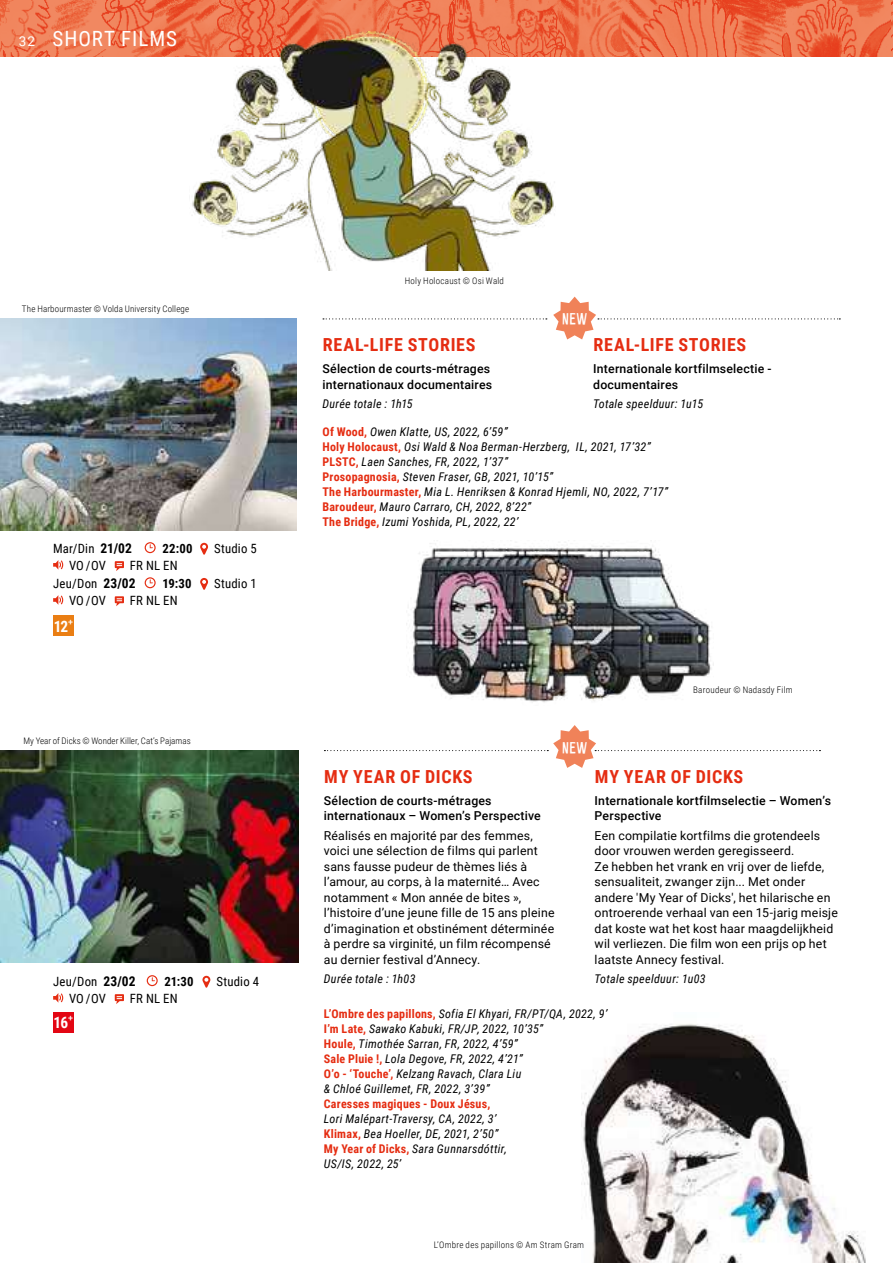
<style>
.page{position:relative;width:893px;height:1263px;background:#fff}
.page>*{position:absolute;margin:0;border:0;box-sizing:border-box;transform-origin:0 0}
.t1{font:21px "Roboto Condensed";letter-spacing:.05em;color:#fff}
.t2{font:700 18px "Roboto Condensed";letter-spacing:.04em;color:#e52d12}
.t3{font:700 15.75px "Roboto Condensed";color:#fff}
.t4{font:15px "Alsina Ultrajada";letter-spacing:.01em;color:#fff}
.t5{font:13.5px "Roboto";color:#fff}
.t6{font:12.75px/18.6px "Roboto Condensed";letter-spacing:.015em;color:#000}
.t7{font:700 12.75px "Roboto Condensed";letter-spacing:.01em;color:#000}
.t8{font:12.3px/15.5px "Roboto";letter-spacing:.015em;color:#000}
.t9{font:500 12.3px/15.5px "Roboto";letter-spacing:.015em;color:#000}
.t10{font:italic 12px/15px "Roboto Condensed";letter-spacing:.025em;color:#000}
.t11{font:700 12px "Roboto Condensed";letter-spacing:.015em;color:#e52d12}
.t12{font:300 9px "Roboto Condensed";letter-spacing:.02em;color:#000}
.t13{font:500 8.7px "Roboto";color:#fff}
.s1{font-weight:700;font-size:13.5px}
.s2{font-weight:700;font-style:normal;color:#e52d12}
</style>
<div class="page">
<img style="left:0;top:0;width:892px;height:56px">
<svg style="left:145px;top:543px;width:10px;height:9px"></svg>
<div style="left:145px;top:542px;width:11px;height:11px;border:1px solid #e52d12;border-radius:50%"></div>
<svg style="left:150px;top:544px;width:3px;height:4px"></svg>
<svg style="left:200px;top:543px;width:8px;height:12px"></svg>
<svg style="left:53px;top:560px;width:10px;height:10px"></svg>
<svg style="left:115px;top:561px;width:9px;height:10px"></svg>
<svg style="left:145px;top:578px;width:10px;height:10px"></svg>
<div style="left:145px;top:577px;width:11px;height:11px;border:1px solid #e52d12;border-radius:50%"></div>
<svg style="left:150px;top:579px;width:3px;height:4px"></svg>
<svg style="left:200px;top:578px;width:8px;height:12px"></svg>
<svg style="left:53px;top:595px;width:10px;height:10px"></svg>
<svg style="left:115px;top:596px;width:9px;height:10px"></svg>
<hr style="left:892px;top:0;width:1px;height:56px;background:#f18860">
<img style="left:0;top:318px;width:297px;height:213px">
<img style="left:0;top:751px;width:298px;height:212px">
<svg style="left:147px;top:976px;width:10px;height:9px"></svg>
<div style="left:147px;top:975px;width:11px;height:11px;border:1px solid #e52d12;border-radius:50%"></div>
<svg style="left:152px;top:977px;width:3px;height:4px"></svg>
<svg style="left:202px;top:976px;width:8px;height:12px"></svg>
<svg style="left:53px;top:993px;width:10px;height:10px"></svg>
<svg style="left:115px;top:994px;width:9px;height:10px"></svg>
<svg style="left:324px;top:725px;width:496px;height:43px"></svg>
<svg style="left:553px;top:297px;width:287px;height:42px"></svg>
<svg style="left:323px;top:318px;width:224px;height:1px"></svg>
<img style="left:412px;top:540px;width:300px;height:162px">
<img style="left:582px;top:1024px;width:284px;height:239px">
<img style="left:189px;top:32px;width:366px;height:238px">
<div style="left:53px;top:615px;width:21px;height:21px;background:#ea7e13"></div>
<div style="left:53px;top:1012px;width:21px;height:20px;background:#e30613"></div>
<p class="t5" style="left:19px;top:31px;width:18px">32</p>
<h1 class="t1" style="left:52px;top:23px;width:126px">SHORT FILMS</h1>
<p class="t12" style="left:22px;top:302px;width:169px">The Harbourmaster © Volda University College</p>
<p class="t6" style="left:53px;top:539px;width:81px">Mar/Din <span class="s1">21/02</span></p>
<p class="t7" style="left:162px;top:540px;width:32px">22:00</p>
<p class="t6" style="left:214px;top:539px;width:44px">Studio 5</p>
<p class="t6" style="left:69px;top:555px;width:38px">VO / OV</p>
<p class="t6" style="left:53px;top:555px;width:126px;text-indent:77px">FR NL EN<br>Jeu/Don <span class="s1">23/02</span></p>
<p class="t7" style="left:162px;top:575px;width:31px">19:30</p>
<p class="t6" style="left:214px;top:574px;width:44px">Studio 1</p>
<p class="t6" style="left:69px;top:590px;width:38px">VO / OV</p>
<p class="t6" style="left:130px;top:590px;width:49px">FR NL EN</p>
<h3 class="t3" style="left:54px;top:615px;width:16px">12</h3>
<p class="t13" style="left:68px;top:615px;width:6px">+</p>
<p class="t12" style="left:23px;top:735px;width:169px">My Year of Dicks © Wonder Killer, Cat’s Pajamas</p>
<p class="t6" style="left:53px;top:972px;width:84px">Jeu/Don <span class="s1">23/02</span></p>
<p class="t7" style="left:165px;top:973px;width:30px">21:30</p>
<p class="t6" style="left:216px;top:972px;width:44px">Studio 4</p>
<p class="t6" style="left:69px;top:988px;width:38px">VO / OV</p>
<p class="t6" style="left:130px;top:988px;width:49px">FR NL EN</p>
<h3 class="t3" style="left:54px;top:1011px;width:16px">16</h3>
<p class="t13" style="left:68px;top:1012px;width:6px">+</p>
<p class="t12" style="left:405px;top:274px;width:101px">Holy Holocaust © Osi Wald</p>
<h2 class="t2" style="left:323px;top:332px;width:154px">REAL-LIFE STORIES</h2>
<p class="t9" style="left:322px;top:361px;width:171px">Sélection de courts-métrages internationaux documentaires</p>
<p class="t10" style="left:322px;top:396px;width:92px">Durée totale : 1h15</p>
<p class="t4" style="left:562px;top:308px;width:27px">NEW</p>
<h2 class="t2" style="left:593px;top:332px;width:154px">REAL-LIFE STORIES</h2>
<p class="t9" style="left:593px;top:361px;width:180px">Internationale kortfilmselectie - documentaires</p>
<p class="t10" style="left:593px;top:396px;width:112px">Totale speelduur: 1u15</p>
<p class="t10" style="left:322px;top:424px;width:347px"><span class="s2">Of Wood,</span> Owen Klatte, US, 2022, 6’59”<br><span class="s2">Holy Holocaust,</span> Osi Wald &amp; Noa Berman-Herzberg, IL, 2021, 17’32” <span class="s2">PLSTC,</span> Laen Sanches, FR, 2022, 1’37”<br><span class="s2">Prosopagnosia,</span> Steven Fraser, GB, 2021, 10’15”<br><span class="s2">The Harbourmaster,</span> Mia L. Henriksen &amp; Konrad Hjemli, NO, 2022, 7’17” <span class="s2">Baroudeur,</span> Mauro Carraro, CH, 2022, 8’22”<br><span class="s2">The Bridge,</span> Izumi Yoshida, PL, 2022, 22’</p>
<p class="t4" style="left:562px;top:736px;width:27px">NEW</p>
<p class="t12" style="left:693px;top:683px;width:101px">Baroudeur © Nadasdy Film</p>
<h2 class="t2" style="left:324px;top:764px;width:150px">MY YEAR OF DICKS</h2>
<p class="t9" style="left:324px;top:792px;width:218px">Sélection de courts-métrages internationaux – Women’s Perspective</p>
<p class="t8" style="left:324px;top:827px;width:232px">Réalisés en majorité par des femmes, voici une sélection de films qui parlent sans fausse pudeur de thèmes liés à l’amour, au corps, à la maternité… Avec notamment « Mon année de bites », l’histoire d’une jeune fille de 15 ans pleine d’imagination et obstinément déterminée à perdre sa virginité, un film récompensé au dernier festival d’Annecy.</p>
<p class="t10" style="left:324px;top:971px;width:93px">Durée totale : 1h03</p>
<h2 class="t2" style="left:595px;top:764px;width:150px">MY YEAR OF DICKS</h2>
<p class="t9" style="left:595px;top:792px;width:238px">Internationale kortfilmselectie – Women’s<br>Perspective</p>
<p class="t8" style="left:595px;top:827px;width:245px">Een compilatie kortfilms die grotendeels door vrouwen werden geregisseerd.<br>Ze hebben het vrank en vrij over de liefde, sensualiteit, zwanger zijn... Met onder andere 'My Year of Dicks', het hilarische en ontroerende verhaal van een 15-jarig meisje dat koste wat het kost haar maagdelijkheid wil verliezen. Die film won een prijs op het laatste Annecy festival.</p>
<p class="t10" style="left:595px;top:971px;width:113px">Totale speelduur: 1u03</p>
<p class="t10" style="left:324px;top:1006px;width:285px"><span class="s2">L’Ombre des papillons,</span> Sofia El Khyari, FR/PT/QA, 2022, 9’ <span class="s2">I’m Late,</span> Sawako Kabuki, FR/JP, 2022, 10’35”<br><span class="s2">Houle,</span> Timothée Sarran, FR, 2022, 4’59”<br><span class="s2">Sale Pluie !,</span> Lola Degove, FR, 2022, 4’21”<br><span class="s2">O’o - ‘Touche’,</span> Kelzang Ravach, Clara Liu<br>&amp; Chloé Guillemet, FR, 2022, 3’39”</p>
<p class="t11" style="left:324px;top:1095px;width:168px">Caresses magiques - Doux Jésus,</p>
<p class="t10" style="left:324px;top:1111px;width:184px">Lori Malépart-Traversy, CA, 2022, 3’<br><span class="s2">Klimax,</span> Bea Hoeller, DE, 2021, 2’50”<br><span class="s2">My Year of Dicks,</span> Sara Gunnarsdóttir,<br>US/IS, 2022, 25’</p>
<p class="t12" style="left:434px;top:1238px;width:152px">L’Ombre des papillons © Am Stram Gram</p>
</div>
